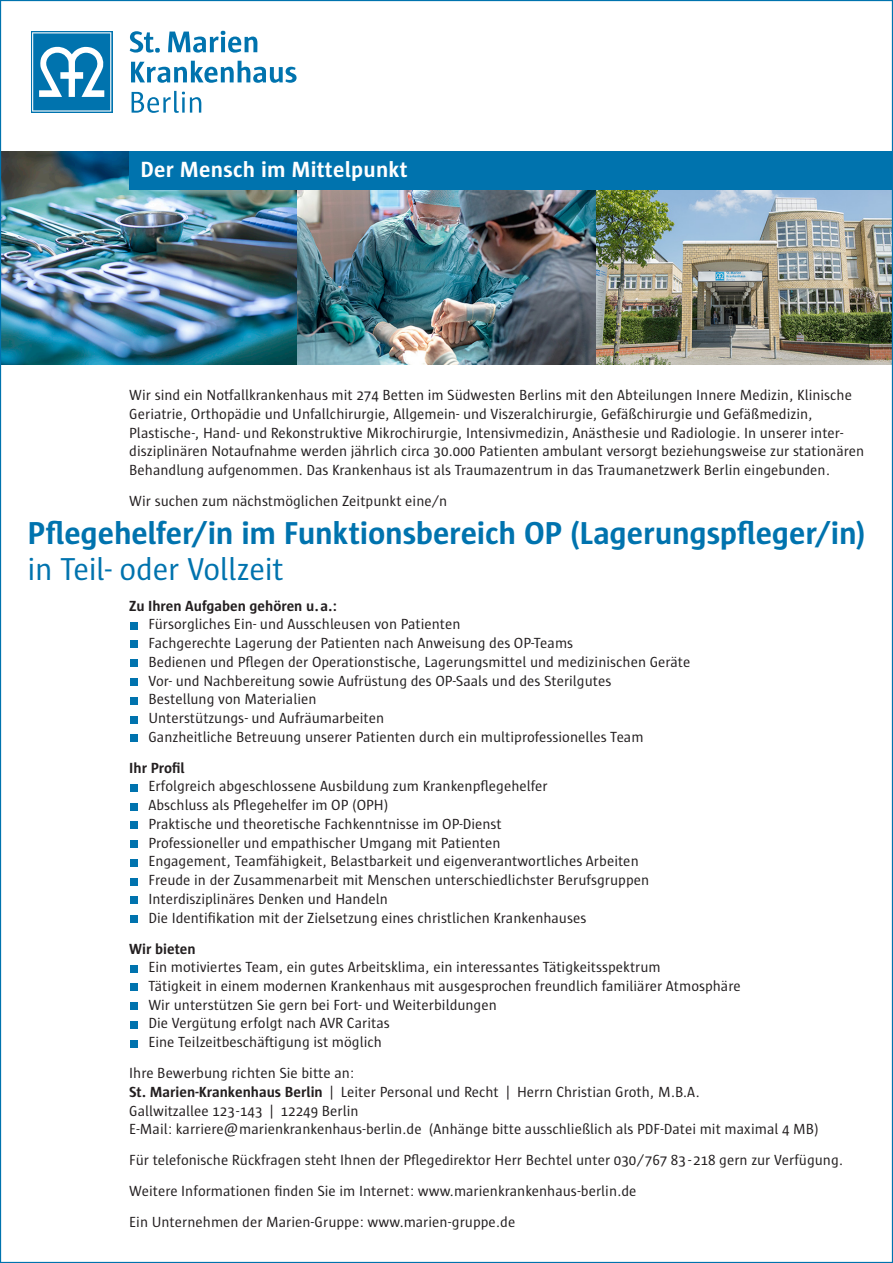
<style>
.page{position:relative;width:893px;height:1263px;background:#fff}
.page>*{position:absolute;margin:0;border:0;box-sizing:border-box;transform-origin:0 0}
.t1{font:700 32.4px "Sun";letter-spacing:-.005em;color:#0073ae}
.t2{font:32.4px "Sun";letter-spacing:-.015em;color:#0073ae}
.t3{font:700 22.5px "Sun";letter-spacing:.01em;color:#fff}
.t4{font:15px/18.8px "Sun";color:#231f20}
.t5{font:700 15px "Sun";color:#231f20}
.s1{font-weight:700}
</style>
<div class="page">
<img style="left:2px;top:151px;width:296px;height:213px">
<img style="left:595px;top:190px;width:296px;height:174px">
<img style="left:298px;top:190px;width:297px;height:174px">
<div style="left:129px;top:151px;width:764px;height:39px;background:#0073ae"></div>
<div style="left:130px;top:622px;width:7px;height:7px;background:#0073ae"></div>
<div style="left:130px;top:641px;width:7px;height:7px;background:#0073ae"></div>
<div style="left:130px;top:660px;width:7px;height:7px;background:#0073ae"></div>
<div style="left:130px;top:678px;width:7px;height:8px;background:#0073ae"></div>
<div style="left:130px;top:697px;width:7px;height:7px;background:#0073ae"></div>
<div style="left:130px;top:716px;width:7px;height:7px;background:#0073ae"></div>
<div style="left:130px;top:735px;width:7px;height:7px;background:#0073ae"></div>
<div style="left:130px;top:784px;width:7px;height:7px;background:#0073ae"></div>
<div style="left:130px;top:803px;width:7px;height:7px;background:#0073ae"></div>
<div style="left:130px;top:822px;width:7px;height:7px;background:#0073ae"></div>
<div style="left:130px;top:840px;width:7px;height:8px;background:#0073ae"></div>
<div style="left:130px;top:859px;width:7px;height:7px;background:#0073ae"></div>
<div style="left:130px;top:878px;width:7px;height:7px;background:#0073ae"></div>
<div style="left:130px;top:897px;width:7px;height:7px;background:#0073ae"></div>
<div style="left:130px;top:915px;width:7px;height:8px;background:#0073ae"></div>
<div style="left:130px;top:965px;width:7px;height:7px;background:#0073ae"></div>
<div style="left:130px;top:984px;width:7px;height:7px;background:#0073ae"></div>
<div style="left:130px;top:1002px;width:7px;height:8px;background:#0073ae"></div>
<div style="left:130px;top:1021px;width:7px;height:7px;background:#0073ae"></div>
<div style="left:130px;top:1040px;width:7px;height:7px;background:#0073ae"></div>
<svg style="left:31px;top:31px;width:81px;height:82px"></svg>
<svg style="left:32px;top:32px;width:79px;height:80px"></svg>
<svg style="left:130px;top:31px;width:30px;height:22px"></svg>
<svg style="left:168px;top:31px;width:89px;height:22px"></svg>
<svg style="left:131px;top:61px;width:166px;height:22px"></svg>
<svg style="left:132px;top:91px;width:69px;height:22px"></svg>
<h2 class="t3" style="left:141px;top:157px;width:269px">Der Mensch im Mittelpunkt</h2>
<p class="t4" style="left:129px;top:386px;width:736px">Wir sind ein Notfallkrankenhaus mit 274 Betten im Südwesten Berlins mit den Abteilungen Innere Medizin, Klinische Geriatrie, Orthopädie und Unfallchirurgie, Allgemein- und Viszeralchirurgie, Gefäßchirurgie und Gefäßmedizin, Plastische-, Hand- und Rekonstruktive Mikrochirurgie, Intensivmedizin, Anästhesie und Radiologie. In unserer inter&shy;disziplinären Notaufnahme werden jährlich circa 30.000 Patienten ambulant versorgt beziehungsweise zur stationären Behandlung aufgenommen. Das Krankenhaus ist als Traumazentrum in das Traumanetzwerk Berlin eingebunden.</p>
<p class="t4" style="left:129px;top:491px;width:320px">Wir suchen zum nächstmöglichen Zeitpunkt eine/n</p>
<h1 class="t1" style="left:28px;top:515px;width:839px">Pflegehelfer/in im Funktionsbereich OP (Lagerungspfleger/in)</h1>
<h1 class="t2" style="left:28px;top:552px;width:258px">in Teil- oder Vollzeit</h1>
<p class="t5" style="left:129px;top:598px;width:209px">Zu Ihren Aufgaben gehören u.a.:</p>
<p class="t4" style="left:148px;top:615px;width:543px">Fürsorgliches Ein- und Ausschleusen von Patienten<br>Fachgerechte Lagerung der Patienten nach Anweisung des OP-Teams<br>Bedienen und Pflegen der Operationstische, Lagerungsmittel und medizinischen Geräte Vor- und Nachbereitung sowie Aufrüstung des OP-Saals und des Sterilgutes<br>Bestellung von Materialien<br>Unterstützungs- und Aufräumarbeiten<br>Ganzheitliche Betreuung unserer Patienten durch ein multiprofessionelles Team</p>
<p class="t5" style="left:129px;top:760px;width:57px">Ihr Profil</p>
<p class="t4" style="left:148px;top:777px;width:502px">Erfolgreich abgeschlossene Ausbildung zum Krankenpflegehelfer<br>Abschluss als Pflegehelfer im OP (OPH)<br>Praktische und theoretische Fachkenntnisse im OP-Dienst<br>Professioneller und empathischer Umgang mit Patienten<br>Engagement, Teamfähigkeit, Belastbarkeit und eigenverantwortliches Arbeiten Freude in der Zusammenarbeit mit Menschen unterschiedlichster Berufsgruppen Interdisziplinäres Denken und Handeln<br>Die Identifikation mit der Zielsetzung eines christlichen Krankenhauses</p>
<p class="t5" style="left:129px;top:940px;width:68px">Wir bieten</p>
<p class="t4" style="left:148px;top:958px;width:594px">Ein motiviertes Team, ein gutes Arbeitsklima, ein interessantes Tätigkeitsspektrum<br>Tätigkeit in einem modernen Krankenhaus mit ausgesprochen freundlich familiärer Atmosphäre Wir unterstützen Sie gern bei Fort- und Weiterbildungen<br>Die Vergütung erfolgt nach AVR Caritas<br>Eine Teilzeitbeschäftigung ist möglich</p>
<p class="t4" style="left:129px;top:1064px;width:691px">Ihre Bewerbung richten Sie bitte an:<br><span class="s1">St. Marien-Krankenhaus Berlin</span> | Leiter Personal und Recht | Herrn Christian Groth, M.B.A.<br>Gallwitzallee 123-143 | 12249 Berlin<br>E-Mail: karriere@marienkrankenhaus-berlin.de (Anhänge bitte ausschließlich als PDF-Datei mit maximal 4 MB)</p>
<p class="t4" style="left:129px;top:1145px;width:715px;line-height:30.8px">Für telefonische Rückfragen steht Ihnen der Pflegedirektor Herr Bechtel unter 030/767 83- 218 gern zur Verfügung.<br>Weitere Informationen finden Sie im Internet: www.marienkrankenhaus-berlin.de<br>Ein Unternehmen der Marien-Gruppe: www.marien-gruppe.de</p>
</div>
